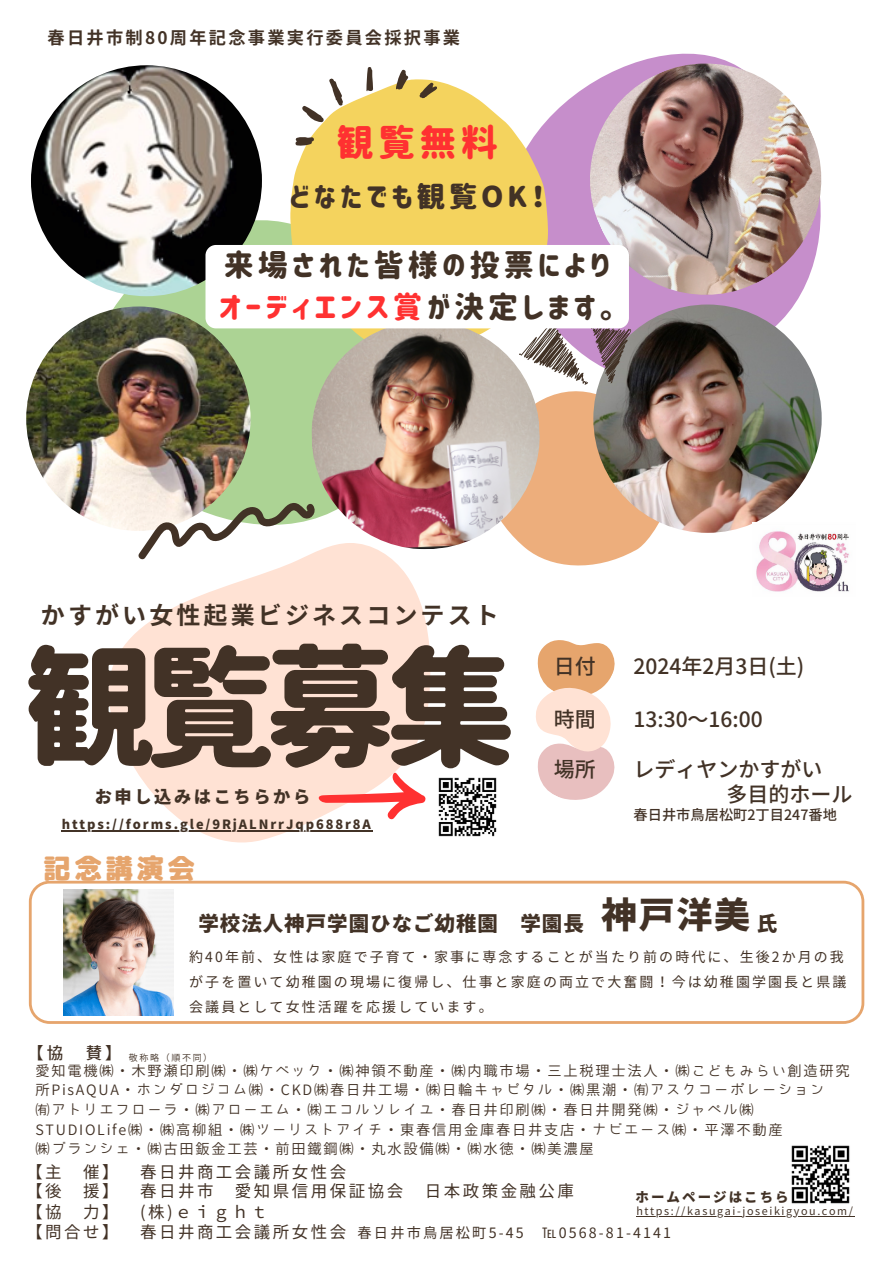
<style>
.page{position:relative;width:893px;height:1263px;background:#fff}
.page>*{position:absolute;margin:0;border:0;box-sizing:border-box;transform-origin:0 0}
.t1{font:131.32px "Corporate Logo Rounded";color:#423226}
.t2{font:36.75px "Corporate Logo Rounded";color:#ff3131}
.t3{font:900 36px "Noto Sans JP";color:#423226}
.t4{font:30px "Corporate Logo Rounded";letter-spacing:.13em;color:#ff3131}
.t5{font:30px "Corporate Logo Rounded";letter-spacing:.13em;color:#423226}
.t6{font:28.5px "Corporate Logo Rounded";letter-spacing:.13em;color:#423226}
.t7{font:27px "rounded mplus 1 p black";letter-spacing:.15em;color:#e6a56d}
.t8{font:700 24px "Source Han Sans JP";letter-spacing:.13em;color:#423226}
.t9{font:500 21px "Source Han Sans JP";color:#423226}
.t10{font:900 20.48px "Noto Sans JP";letter-spacing:.05em;color:#423226}
.t11{font:700 17.25px "Source Han Sans JP";letter-spacing:.13em;color:#423226}
.t12{font:900 17.25px "Noto Sans JP";letter-spacing:.15em;color:#423226}
.t13{font:16.5px "Noto Sans JP";letter-spacing:.15em;color:#423226}
.t14{font:700 16.5px "Bokutachino Gothic 2";color:#423226}
.t15{font:14.25px/19.6px "Bokutachino Gothic 2";letter-spacing:.125em;color:#423226}
.t16{font:14.25px "Noto Sans JP";letter-spacing:.15em;color:#423226}
.t17{font:500 14.25px "Source Han Sans JP";color:#423226}
.t18{font:13.95px/25px "Noto Sans JP";letter-spacing:.15em;color:#423226}
.t19{font:900 13.5px "Noto Sans JP";letter-spacing:.15em;color:#423226}
.t20{font:900 12.75px "Noto Sans JP";letter-spacing:.15em;color:#423226}
.t21{font:10.8px "Noto Sans JP";letter-spacing:.15em;color:#423226}
.t22{font:9px "Bokutachino Gothic 2";letter-spacing:.18em;color:#423226}
.s1{color:#423226}
</style>
<div class="page">
<svg style="left:39px;top:155px;width:270px;height:361px;fill:#acd394"></svg>
<svg style="left:548px;top:95px;width:268px;height:287px;fill:#c68ecb"></svg>
<img style="left:574px;top:53px;width:248px;height:258px">
<img style="left:31px;top:65px;width:231px;height:231px;border-radius:50%">
<img style="left:26px;top:306px;width:225px;height:225px;border-radius:50%">
<img style="left:593px;top:304px;width:228px;height:229px;border-radius:50%">
<svg style="left:131px;top:492px;width:178px;height:51px"></svg>
<svg style="left:531px;top:314px;width:147px;height:252px;background:#b69682"></svg>
<svg style="left:290px;top:81px;width:258px;height:273px;background:#f2d572"></svg>
<img style="left:309px;top:328px;width:233px;height:224px">
<svg style="left:358px;top:67px;width:22px;height:26px"></svg>
<svg style="left:292px;top:78px;width:54px;height:72px"></svg>
<svg style="left:389px;top:69px;width:50px;height:31px"></svg>
<svg style="left:29px;top:881px;width:835px;height:143px"></svg>
<img style="left:63px;top:890px;width:111px;height:125px">
<img style="left:752px;top:522px;width:97px;height:70px">
<svg style="left:536px;top:640px;width:79px;height:160px"></svg>
<svg style="left:108px;top:543px;width:324px;height:300px;fill:#ffe2d4"></svg>
<img style="left:438px;top:777px;width:59px;height:60px">
<svg style="left:318px;top:772px;width:108px;height:47px"></svg>
<hr style="left:62px;top:830px;width:311px;height:1px;background:#423226">
<img style="left:791px;top:1145px;width:59px;height:59px">
<hr style="left:636px;top:1216px;width:218px;height:1px;background:#423226">
<div style="left:205px;top:245px;width:424px;height:83px;background:#fff;border-radius:10px"></div>
<p class="t11" style="left:48px;top:24px;width:414px">春日井市制80周年記念事業実行委員会採択事業</p>
<p class="t2" style="left:336px;top:124px;width:163px">観覧無料</p>
<p class="t6" style="left:289px;top:183px;width:258px">どなたでも観覧OK！</p>
<p class="t5" style="left:224px;top:250px;width:388px">来場された皆様の投票により</p>
<p class="t4" style="left:219px;top:292px;width:397px">オーディエンス賞<span class="s1">が決定します。</span></p>
<p class="t8" style="left:41px;top:596px;width:459px">かすがい女性起業ビジネスコンテスト</p>
<p class="t1" style="left:23px;top:643px;width:495px">観覧募集</p>
<p class="t12" style="left:95px;top:783px;width:217px">お申し込みはこちらから</p>
<p class="t20" style="left:62px;top:814px;width:311px">https://forms.gle/9RjALNrrJqp688r8A</p>
<p class="t7" style="left:44px;top:849px;width:153px">記念講演会</p>
<p class="t9" style="left:554px;top:649px;width:43px">日付</p>
<p class="t9" style="left:554px;top:703px;width:43px">時間</p>
<p class="t9" style="left:554px;top:753px;width:43px">場所</p>
<p class="t9" style="left:633px;top:649px;width:172px">2024年2月 3日 (土)</p>
<p class="t9" style="left:633px;top:703px;width:131px">13:30〜16:00</p>
<p class="t9" style="left:633px;top:753px;width:190px">レディヤンかすがい</p>
<p class="t9" style="left:726px;top:778px;width:127px">多目的ホール</p>
<p class="t17" style="left:633px;top:804px;width:205px">春日井市鳥居松町2丁目 247番地</p>
<p class="t10" style="left:198px;top:907px;width:386px">学校法人神戸学園ひなご幼稚園 学園長</p>
<p class="t3" style="left:601px;top:886px;width:151px">神戸洋美</p>
<p class="t10" style="left:756px;top:907px;width:21px">氏</p>
<p class="t18" style="left:189px;top:944px;width:659px">約40年前、女性は家庭で子育て・家事に専念することが当たり前の時代に、生後2か月の我が子を置いて幼稚園の現場に復帰し、仕事と家庭の両立で大奮闘！今は幼稚園学園長と県議会議員として女性活躍を応援しています。</p>
<p class="t14" style="left:27px;top:1044px;width:37px">【協</p>
<p class="t14" style="left:86px;top:1044px;width:37px">賛】</p>
<p class="t22" style="left:129px;top:1053px;width:85px">敬称略（順不同）</p>
<p class="t15" style="left:35px;top:1060px;width:816px">愛知電機㈱・木野瀬印刷㈱・㈱ケベック・㈱神領不動産・㈱内職市場・三上税理士法人・㈱こどもみらい創造研究所PisAQUA・ホンダロジコム㈱・CKD㈱春日井工場・㈱日輪キャピタル・㈱黒潮・㈲アスクコーポレーション</p>
<p class="t15" style="left:35px;top:1100px;width:720px">㈲アトリエフローラ・㈱アローエム・㈱エコルソレイユ・春日井印刷㈱・春日井開発㈱・ジャペル㈱</p>
<p class="t15" style="left:35px;top:1119px;width:748px">STUDIOLife㈱・㈱高柳組・㈱ツーリストアイチ・東春信用金庫春日井支店・ナビエース㈱・平澤不動産</p>
<p class="t15" style="left:35px;top:1139px;width:560px">㈱ブランシェ・㈱古田鈑金工芸・前田鐵鋼㈱・丸水設備㈱・㈱水徳・㈱美濃屋</p>
<p class="t13" style="left:26px;top:1159px;width:37px">【主</p>
<p class="t13" style="left:83px;top:1159px;width:37px">催】</p>
<p class="t13" style="left:140px;top:1159px;width:208px">春日井商工会議所女性会</p>
<p class="t13" style="left:26px;top:1178px;width:37px">【後</p>
<p class="t13" style="left:83px;top:1178px;width:37px">援】</p>
<p class="t13" style="left:140px;top:1178px;width:75px">春日井市</p>
<p class="t13" style="left:235px;top:1178px;width:170px">愛知県信用保証協会</p>
<p class="t13" style="left:425px;top:1178px;width:151px">日本政策金融公庫</p>
<p class="t13" style="left:26px;top:1198px;width:37px">【協</p>
<p class="t13" style="left:83px;top:1198px;width:37px">力】</p>
<p class="t13" style="left:140px;top:1198px;width:129px">(株)ｅｉｇｈｔ</p>
<p class="t13" style="left:26px;top:1219px;width:94px">【問合せ】</p>
<p class="t13" style="left:140px;top:1219px;width:208px">春日井商工会議所女性会</p>
<p class="t16" style="left:357px;top:1221px;width:168px">春日井市鳥居松町5-45</p>
<p class="t16" style="left:542px;top:1221px;width:130px">℡0568-81-4141</p>
<p class="t19" style="left:635px;top:1186px;width:155px">ホームページはこちら</p>
<p class="t21" style="left:636px;top:1203px;width:218px">https://kasugai-joseikigyou.com/</p>
</div>
